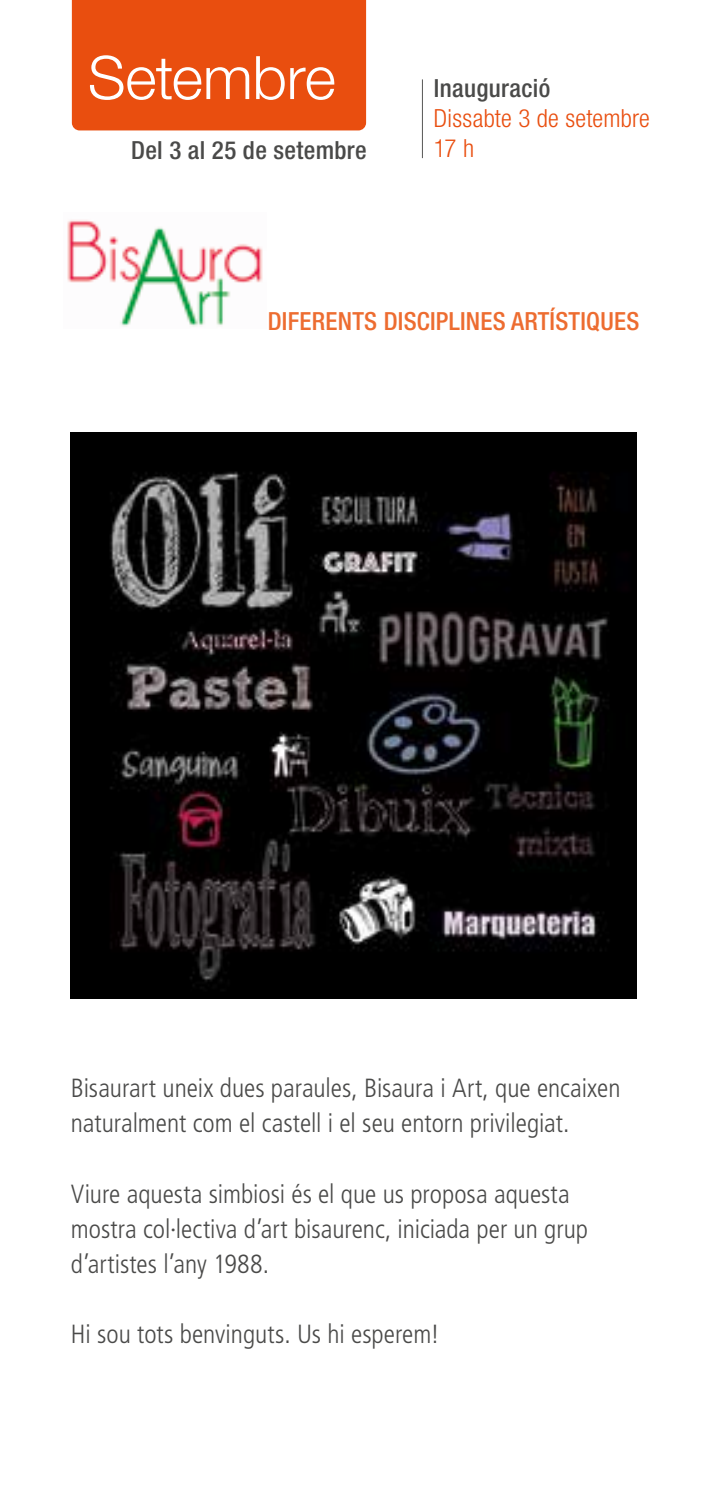
<style>
.page{position:relative;width:709px;height:1489px;background:#fff}
.page>*{position:absolute;margin:0;border:0;box-sizing:border-box;transform-origin:0 0}
.t1{font:300 60px "Helvetica Neue LT Std";letter-spacing:-.005em;color:#fff}
.t2{font:300 condensed 26.25px/35px "Frutiger LT Std";color:#4a4a49}
.t3{font:500 condensed 25px "Helvetica Neue LT Std";letter-spacing:.01em;color:#ed6c30}
.t4{font:500 condensed 25px "Helvetica Neue LT Std";letter-spacing:.015em;color:#4a4a49}
.t5{font:300 condensed 25px/30px "Helvetica Neue LT Std";letter-spacing:.01em;color:#e94e0f}
</style>
<div class="page">
<div style="left:72px;top:0;width:294px;height:130px;background:#e94e0f"></div>
<img style="left:71px;top:432px;width:565px;height:566px">
<hr style="left:422px;top:79px;width:1px;height:79px;background:#575756">
<img style="left:67px;top:220px;width:196px;height:107px">
<h1 class="t1" style="left:88px;top:41px;width:249px">Setembre</h1>
<p class="t4" style="left:131px;top:135px;width:237px">Del 3 al 25 de setembre</p>
<p class="t4" style="left:434px;top:73px;width:118px">Inauguració</p>
<p class="t5" style="left:434px;top:103px;width:218px">Dissabte 3 de setembre<br>17 h</p>
<p class="t3" style="left:268px;top:306px;width:373px">DIFERENTS DISCIPLINES ARTÍSTIQUES</p>
<p class="t2" style="left:71px;top:1071px;width:551px">Bisaurart uneix dues paraules, Bisaura i Art, que encaixen naturalment com el castell i el seu entorn privilegiat.</p>
<p class="t2" style="left:71px;top:1176px;width:518px">Viure aquesta simbiosi és el que us proposa aquesta mostra col·lectiva d’art bisaurenc, iniciada per un grup d’artistes l’any 1988.</p>
<p class="t2" style="left:71px;top:1316px;width:370px">Hi sou tots benvinguts. Us hi esperem!</p>
</div>
